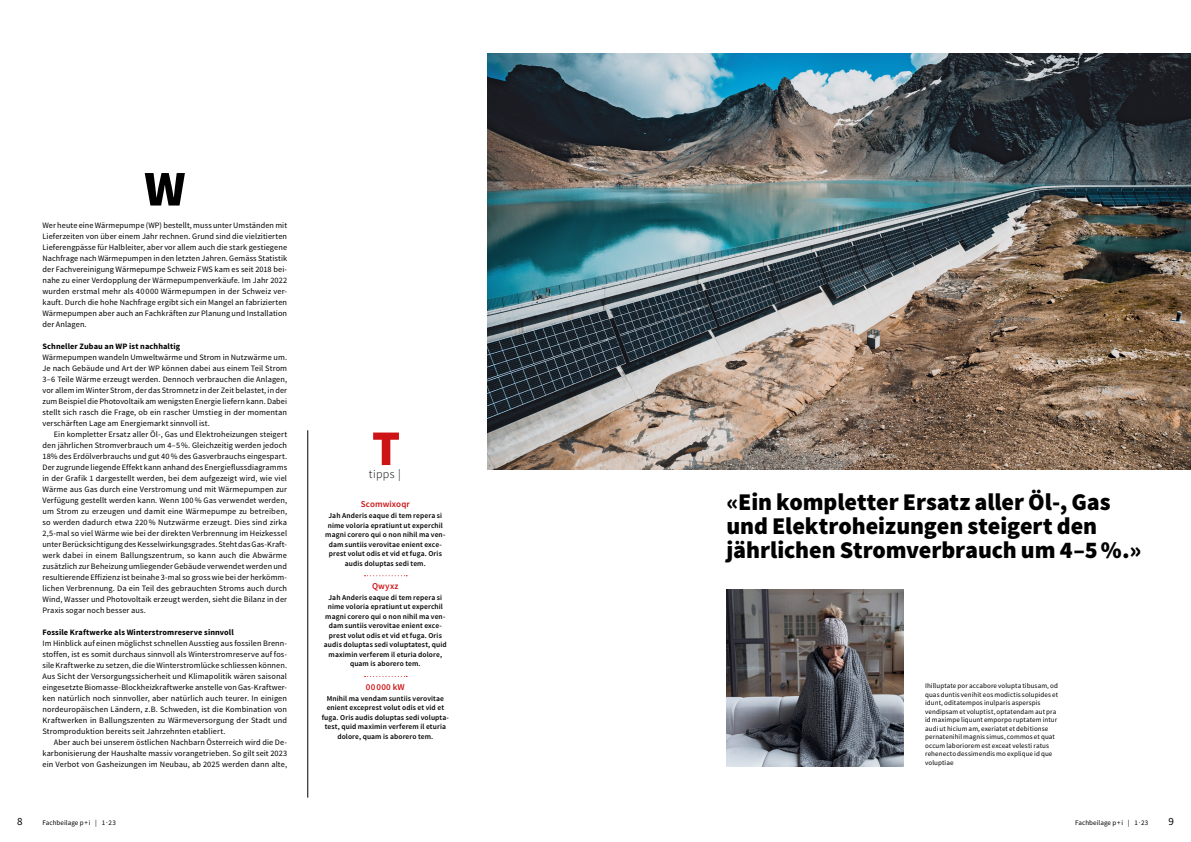
<style>
.page{position:relative;width:1191px;height:842px;background:#fff}
.page>*{position:absolute;margin:0;border:0;box-sizing:border-box;transform-origin:0 0}
.t1{font:900 50px "Source Sans Pro";color:#000}
.t2{font:900 50px "Source Sans Pro";color:#cd1316}
.t3{font:900 24px/24px "Source Sans Pro";letter-spacing:-.005em;color:#000}
.t4{font:300 12px "Source Sans Pro";letter-spacing:.035em;color:#000}
.t5{font:11px "Source Sans Pro";color:#000}
.t6{font:600 9px "Source Sans Pro";letter-spacing:.015em;color:#cd1316}
.t7{font:8.2px/11px "Source Sans Pro";letter-spacing:.01em;color:#000;text-align:justify}
.t8{font:700 8.2px "Source Sans Pro";letter-spacing:.015em;color:#000}
.t9{font:600 7.5px/9.5px "Source Sans Pro";letter-spacing:.015em;color:#000;text-align:center}
.t10{font:7px/8.5px "Source Sans Pro";letter-spacing:.015em;color:#000}
</style>
<div class="page">
<img style="left:488px;top:54px;width:703px;height:416px">
<img style="left:726px;top:589px;width:178px;height:178px">
<svg style="left:364px;top:575px;width:43px;height:1px"></svg>
<svg style="left:364px;top:676px;width:43px;height:1px"></svg>
<hr style="left:307px;top:430px;width:1px;height:368px;background:#000">
<h1 class="t1" style="left:144px;top:156px;width:43px">W</h1>
<p class="t7" style="left:43px;top:219px;width:246px">Wer heute eine Wärmepumpe (WP) bestellt, muss unter Umständen mit Lieferzeiten von über einem Jahr rechnen. Grund sind die vielzitierten Lieferengpässe für Halbleiter, aber vor allem auch die stark gestiegene Nachfrage nach Wärmepumpen in den letzten Jahren. Gemäss Statistik der Fachvereinigung Wärmepumpe Schweiz FWS kam es seit 2018 bei&shy;nahe zu einer Verdopplung der Wärmepumpenverkäufe. Im Jahr 2022 wurden erstmal mehr als 40 000 Wärmepumpen in der Schweiz ver&shy;kauft. Durch die hohe Nachfrage ergibt sich ein Mangel an fabrizierten Wärmepumpen aber auch an Fachkräften zur Planung und Installation der Anlagen.</p>
<p class="t8" style="left:43px;top:341px;width:139px">Schneller Zubau an WP ist nachhaltig</p>
<p class="t7" style="left:43px;top:351px;width:246px">Wärmepumpen wandeln Umweltwärme und Strom in Nutzwärme um.<br>Je nach Gebäude und Art der WP können dabei aus einem Teil Strom 3–6 Teile Wärme erzeugt werden. Dennoch verbrauchen die Anlagen, vor allem im Winter Strom, der das Stromnetz in der Zeit belastet, in der zum Beispiel die Photovoltaik am wenigsten Energie liefern kann. Dabei stellt sich rasch die Frage, ob ein rascher Umstieg in der momentan verschärften Lage am Energiemarkt sinnvoll ist.</p>
<p class="t7" style="left:43px;top:428px;width:246px;text-indent:11px">Ein kompletter Ersatz aller Öl-, Gas und Elektroheizungen steigert den jährlichen Stromverbrauch um 4–5%. Gleichzeitig werden jedoch 18% des Erdölverbrauchs und gut 40% des Gasverbrauchs eingespart.<br>Der zugrunde liegende Effekt kann anhand des Energieflussdiagramms in der Grafik 1 dargestellt werden, bei dem aufgezeigt wird, wie viel Wärme aus Gas durch eine Verstromung und mit Wärmepumpen zur Verfügung gestellt werden kann. Wenn 100% Gas verwendet werden, um Strom zu erzeugen und damit eine Wärmepumpe zu betreiben, so werden dadurch etwa 220% Nutzwärme erzeugt. Dies sind zirka 2,5-mal so viel Wärme wie bei der direkten Verbrennung im Heizkessel unter Berücksichtigung des Kesselwirkungsgrades. Steht das Gas-Kraft&shy;werk dabei in einem Ballungszentrum, so kann auch die Abwärme zusätzlich zur Beheizung umliegender Gebäude verwendet werden und resultierende Effizienz ist beinahe 3-mal so gross wie bei der herkömm&shy;lichen Verbrennung. Da ein Teil des gebrauchten Stroms auch durch Wind, Wasser und Photovoltaik erzeugt werden, sieht die Bilanz in der Praxis sogar noch besser aus.</p>
<p class="t8" style="left:43px;top:627px;width:193px">Fossile Kraftwerke als Winterstromreserve sinnvoll</p>
<p class="t7" style="left:43px;top:637px;width:246px">Im Hinblick auf einen möglichst schnellen Ausstieg aus fossilen Brenn&shy;stoffen, ist es somit durchaus sinnvoll als Winterstromreserve auf fos&shy;sile Kraftwerke zu setzen, die die Winterstromlücke schliessen können.<br>Aus Sicht der Versorgungssicherheit und Klimapolitik wären saisonal eingesetzte Biomasse-Blockheizkraftwerke anstelle von Gas-Kraftwer&shy;ken natürlich noch sinnvoller, aber natürlich auch teurer. In einigen nordeuropäischen Ländern, z.B. Schweden, ist die Kombination von Kraftwerken in Ballungszenten zu Wärmeversorgung der Stadt und Stromproduktion bereits seit Jahrzehnten etabliert.</p>
<p class="t7" style="left:43px;top:736px;width:246px;text-indent:11px">Aber auch bei unserem östlichen Nachbarn Österreich wird die De&shy;karbonisierung der Haushalte massiv vorangetrieben. So gilt seit 2023 ein Verbot von Gasheizungen im Neubau, ab 2025 werden dann alte,</p>
<h1 class="t2" style="left:372px;top:416px;width:30px">T</h1>
<p class="t6" style="left:361px;top:499px;width:50px">Scomwixoqr</p>
<p class="t9" style="left:325px;top:511px;width:122px">Jah Anderis eaque di tem repera si nime voloria epratiunt ut experchil magni corero qui o non nihil ma ven&shy;dam suntiis verovitae enient exce&shy;prest volut odis et vid et fuga. Oris audis doluptas sedi tem.</p>
<p class="t6" style="left:372px;top:580px;width:28px">Qwyxz</p>
<p class="t9" style="left:324px;top:593px;width:124px">Jah Anderis eaque di tem repera si nime voloria epratiunt ut experchil magni corero qui o non nihil ma ven&shy;dam suntiis verovitae enient exce&shy;prest volut odis et vid et fuga. Oris audis doluptas sedi voluptatest, quid maximin verferem il eturia dolore, quam is aborero tem.</p>
<p class="t6" style="left:366px;top:681px;width:40px">00000 kW</p>
<p class="t9" style="left:322px;top:693px;width:129px">Mnihil ma vendam suntiis verovitae enient exceprest volut odis et vid et fuga. Oris audis doluptas sedi volupta&shy;test, quid maximin verferem il eturia dolore, quam is aborero tem.</p>
<h3 class="t4" style="left:369px;top:467px;width:34px">tipps |</h3>
<h2 class="t3" style="left:726px;top:491px;width:416px">«Ein kompletter Ersatz aller Öl-, Gas und Elektroheizungen steigert den jährlichen Stromverbrauch um 4–5%.»</h2>
<p class="t10" style="left:925px;top:682px;width:134px">Ihilluptate por accabore volupta tibusam, od quas duntis venihit eos modictis solupides et idunt, oditatempos inulparis asperspis vendipsam et voluptist, optatendam aut pra id maximpe liquunt emporpo ruptatem intur audi ut hicium am, exeriatet et debitionse pernatenihil magnis simus, commos et quat occum laboriorem est exceat velesti ratus rehenecto dessimendis mo explique id que voluptiae</p>
<h3 class="t5" style="left:17px;top:814px;width:7px">8</h3>
<p class="t10" style="left:43px;top:818px;width:75px">Fachbeilage p+i | 1·23</p>
<p class="t10" style="left:1075px;top:818px;width:75px">Fachbeilage p+i | 1·23</p>
<h3 class="t5" style="left:1168px;top:814px;width:7px">9</h3>
</div>
